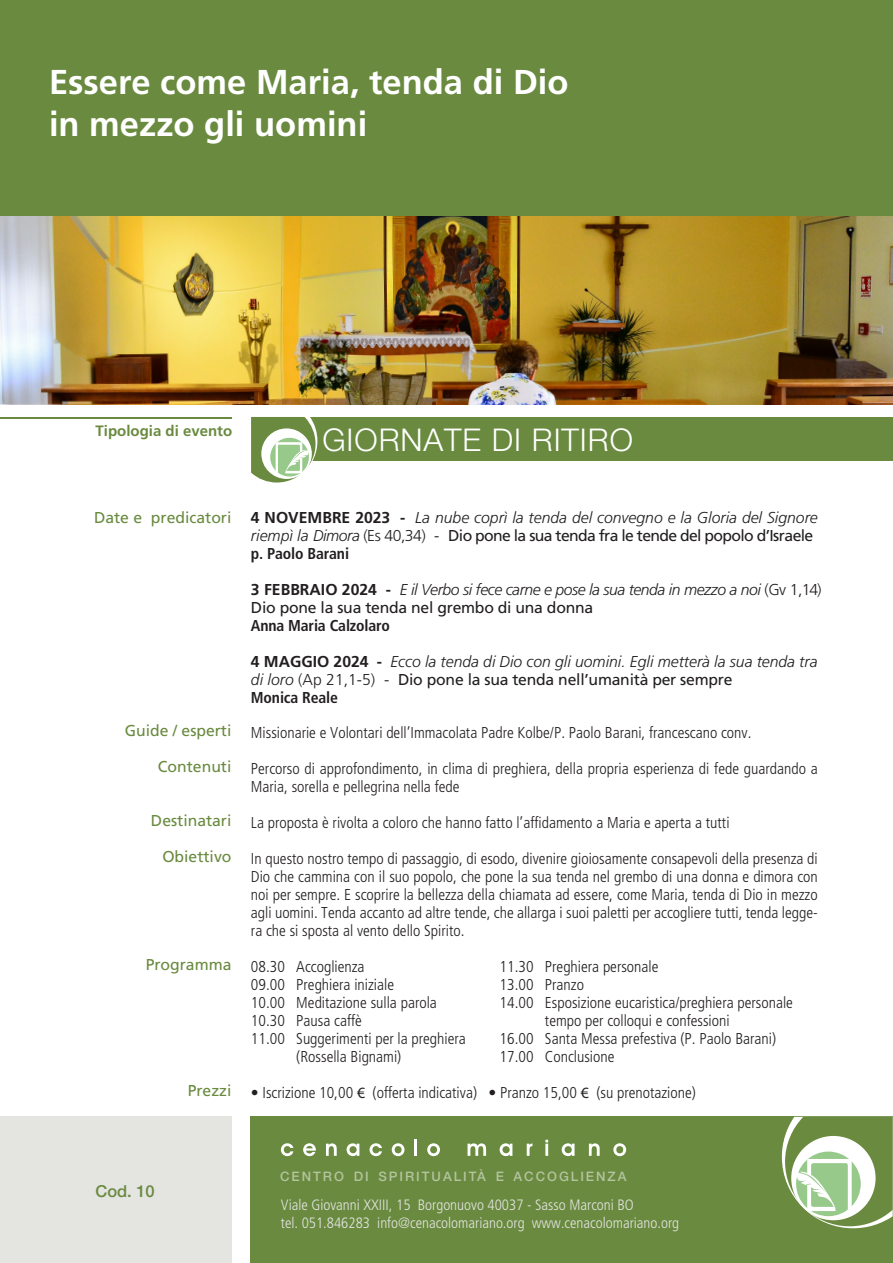
<style>
.page{position:relative;width:893px;height:1263px;background:#fff}
.page>*{position:absolute;margin:0;border:0;box-sizing:border-box;transform-origin:0 0}
.t1{font:700 34.5px/41.4px "Frutiger";color:#fff}
.t2{font:300 31.35px "Helvetica Neue";letter-spacing:.03em;color:#fff}
.t3{font:500 16.5px "Helvetica Neue";color:#698a3f}
.t4{font:300 condensed 15.75px/18px "Frutiger";color:#231f20}
.t5{font:italic 300 15.75px/18px "Frutiger";color:#231f20}
.t6{font:italic 300 15.75px/18px "Frutiger";letter-spacing:-.03em;color:#231f20}
.t7{font:15.75px "Frutiger";color:#698a3f}
.t8{font:700 condensed 15.75px "Frutiger";letter-spacing:-.01em;color:#231f20}
.t9{font:300 condensed 15px/18px "Frutiger";color:#e4e4e1}
.t10{font:700 15px "Frutiger";color:#698a3f}
.t11{font:500 13.05px "Helvetica Neue";letter-spacing:.15em;color:#fff}
.s1{font-weight:700;font-style:normal}
.s2{font-style:normal}
.s3{font-weight:400;font-style:normal}
.s4{font-weight:700;font-style:normal;font-stretch:condensed}
.s5{font-family:"Myriad Pro";font-weight:400;font-stretch:normal}
</style>
<div class="page">
<div style="left:297px;top:417px;width:596px;height:44px;background:#698a3f"></div>
<div style="left:0;top:1116px;width:231px;height:147px;background:#e4e4e1"></div>
<div style="left:251px;top:1116px;width:642px;height:147px;background:#698a3f"></div>
<div style="left:0;top:0;width:893px;height:217px;background:#698a3f"></div>
<img style="left:0;top:217px;width:893px;height:188px">
<hr style="left:0;top:417px;width:231px;height:1px;background:#698a3f">
<svg style="left:281px;top:1143px;width:12px;height:13px"></svg>
<svg style="left:303px;top:1143px;width:13px;height:13px"></svg>
<svg style="left:326px;top:1143px;width:11px;height:13px"></svg>
<svg style="left:347px;top:1143px;width:12px;height:13px"></svg>
<svg style="left:369px;top:1143px;width:13px;height:13px"></svg>
<svg style="left:392px;top:1143px;width:12px;height:13px"></svg>
<hr style="left:414px;top:1140px;width:3px;height:16px;background:#fff">
<svg style="left:427px;top:1143px;width:13px;height:13px"></svg>
<svg style="left:468px;top:1143px;width:18px;height:13px"></svg>
<svg style="left:500px;top:1143px;width:12px;height:13px"></svg>
<svg style="left:527px;top:1143px;width:5px;height:13px"></svg>
<svg style="left:545px;top:1140px;width:3px;height:16px"></svg>
<svg style="left:562px;top:1143px;width:13px;height:13px"></svg>
<svg style="left:589px;top:1143px;width:11px;height:13px"></svg>
<svg style="left:613px;top:1143px;width:13px;height:13px"></svg>
<svg style="left:251px;top:417px;width:66px;height:66px"></svg>
<svg style="left:782px;top:1117px;width:111px;height:111px"></svg>
<h1 class="t1" style="left:49px;top:62px;width:521px">Essere come Maria, tenda di Dio in mezzo gli uomini</h1>
<p class="t10" style="left:96px;top:422px;width:138px">Tipologia di evento</p>
<h2 class="t2" style="left:322px;top:421px;width:312px">GIORNATE DI RITIRO</h2>
<p class="t7" style="left:94px;top:508px;width:139px">Date e predicatori</p>
<p class="t7" style="left:125px;top:721px;width:108px">Guide / esperti</p>
<p class="t7" style="left:158px;top:757px;width:75px">Contenuti</p>
<p class="t7" style="left:151px;top:811px;width:82px">Destinatari</p>
<p class="t7" style="left:162px;top:847px;width:71px">Obiettivo</p>
<p class="t7" style="left:146px;top:955px;width:87px">Programma</p>
<p class="t7" style="left:188px;top:1081px;width:45px">Prezzi</p>
<p class="t5" style="left:251px;top:509px;width:568px"><span class="s1">4 NOVEMBRE 2023 -</span> La nube coprì la tenda del convegno e la Gloria del Signore riempì la Dimora <span class="s2">(Es 40,34) -</span> <span class="s3">Dio pone la sua tenda fra le tende del popolo d’Israele </span><span class="s4">p. Paolo Barani</span></p>
<p class="t6" style="left:251px;top:581px;width:572px"><span class="s1">3 FEBBRAIO 2024 -</span> E il Verbo si fece carne e pose la sua tenda in mezzo a noi <span class="s2">(Gv 1,14)<br></span><span class="s3">Dio pone la sua tenda nel grembo di una donna</span></p>
<p class="t8" style="left:251px;top:616px;width:141px">Anna Maria Calzolaro</p>
<p class="t5" style="left:251px;top:653px;width:568px"><span class="s1">4 MAGGIO 2024 -</span> Ecco la tenda di Dio con gli uomini. Egli metterà la sua tenda tra di loro <span class="s2">(Ap 21,1-5) -</span> <span class="s3">Dio pone la sua tenda nell’umanità per sempre<br></span><span class="s4">Monica Reale</span></p>
<p class="t4" style="left:251px;top:723px;width:502px">Missionarie e Volontari dell’Immacolata Padre Kolbe/P. Paolo Barani, francescano conv.</p>
<p class="t4" style="left:251px;top:759px;width:568px">Percorso di approfondimento, in clima di preghiera, della propria esperienza di fede guardando a<br>Maria, sorella e pellegrina nella fede</p>
<p class="t4" style="left:251px;top:813px;width:480px">La proposta è rivolta a coloro che hanno fatto l’affidamento a Maria e aperta a tutti</p>
<p class="t4" style="left:251px;top:849px;width:568px;text-align:justify">In questo nostro tempo di passaggio, di esodo, divenire gioiosamente consapevoli della presenza di Dio che cammina con il suo popolo, che pone la sua tenda nel grembo di una donna e dimora con noi per sempre. E scoprire la bellezza della chiamata ad essere, come Maria, tenda di Dio in mezzo agli uomini. Tenda accanto ad altre tende, che allarga i suoi paletti per accogliere tutti, tenda legge&shy;ra che si sposta al vento dello Spirito.</p>
<p class="t4" style="left:251px;top:957px;width:115px">08.30 Accoglienza</p>
<p class="t4" style="left:251px;top:975px;width:145px">09.00 Preghiera iniziale</p>
<p class="t4" style="left:251px;top:993px;width:187px">10.00 Meditazione sulla parola</p>
<p class="t4" style="left:251px;top:1011px;width:112px">10.30 Pausa caffè</p>
<p class="t4" style="left:251px;top:1029px;width:216px">11.00 Suggerimenti per la preghiera</p>
<p class="t4" style="left:296px;top:1047px;width:107px">(Rossella Bignami)</p>
<p class="t4" style="left:251px;top:1083px;width:446px">• Iscrizione 10,00 <span class="s5">€</span> (offerta indicativa) • Pranzo 15,00 <span class="s5">€</span> (su prenotazione)</p>
<p class="t4" style="left:500px;top:958px;width:160px">11.30 Preghiera personale</p>
<p class="t4" style="left:500px;top:976px;width:86px">13.00 Pranzo</p>
<p class="t4" style="left:500px;top:994px;width:295px">14.00 Esposizione eucaristica/preghiera personale</p>
<p class="t4" style="left:545px;top:1012px;width:186px">tempo per colloqui e confessioni</p>
<p class="t4" style="left:500px;top:1030px;width:278px">16.00 Santa Messa prefestiva (P. Paolo Barani)</p>
<p class="t4" style="left:500px;top:1048px;width:116px">17.00 Conclusione</p>
<p class="t3" style="left:96px;top:1182px;width:61px">Cod. 10</p>
<p class="t11" style="left:280px;top:1169px;width:348px">CENTRO DI SPIRITUALITÀ E ACCOGLIENZA</p>
<p class="t9" style="left:281px;top:1196px;width:400px">Viale Giovanni XXIII, 15 Borgonuovo 40037 - Sasso Marconi BO<br>tel. 051.846283 info@cenacolomariano.org www.cenacolomariano.org</p>
</div>
